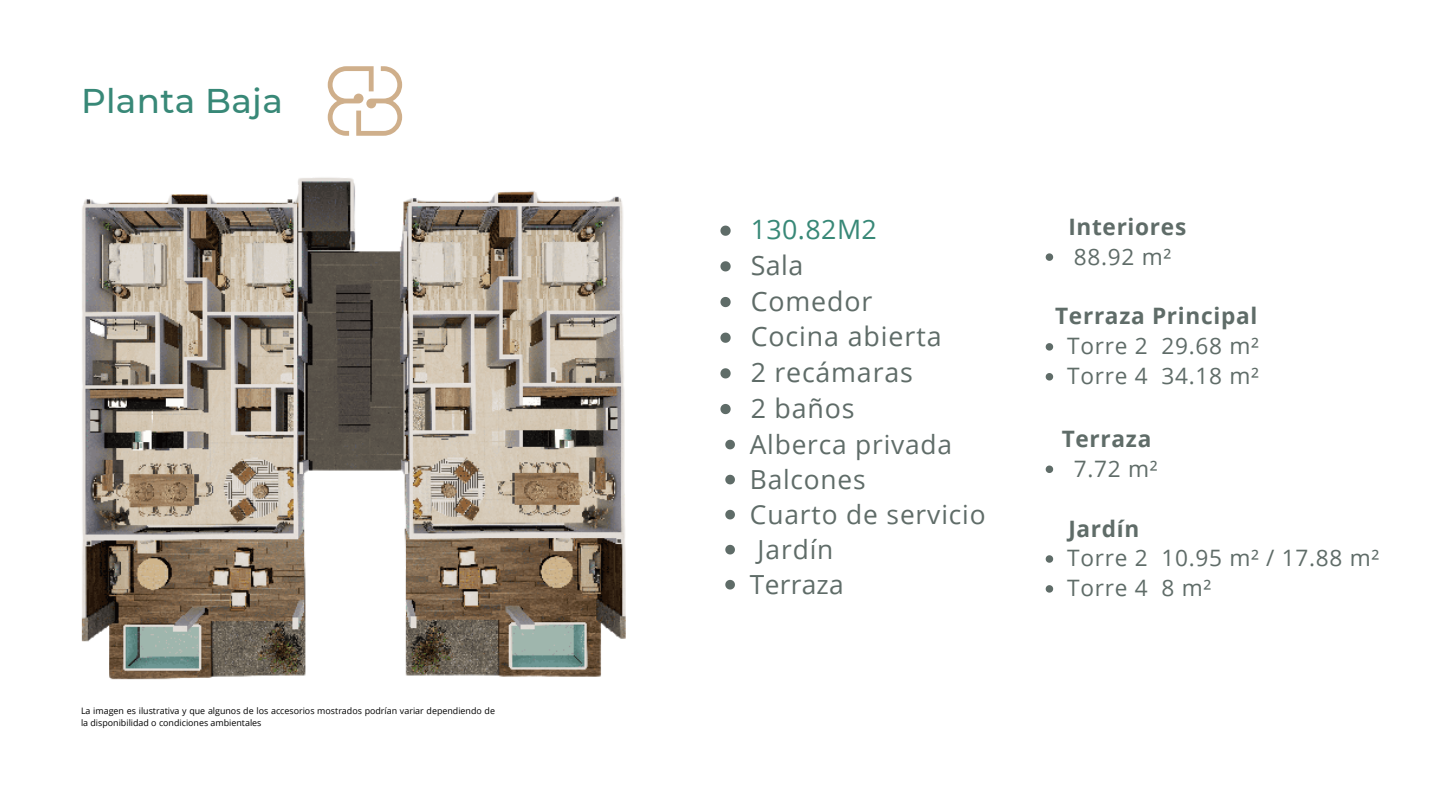
<style>
.page{position:relative;width:1440px;height:810px;background:#fff}
.page>*{position:absolute;margin:0;border:0;box-sizing:border-box;transform-origin:0 0}
.t1{font:500 34.2px "Montserrat";letter-spacing:.01em;color:#388877}
.t2{font:26.8px "Open Sans";letter-spacing:.035em;color:#5f6c68}
.t3{font:26.8px "Open Sans";letter-spacing:.015em;color:#388877}
.t4{font:26.3px "Open Sans";letter-spacing:.03em;color:#5f6c68}
.t5{font:26.3px "Open Sans";letter-spacing:.01em;color:#5f6c68}
.t6{font:22.6px "Open Sans";letter-spacing:.03em;color:#5f6c68}
.t7{font:700 22.6px "Open Sans";letter-spacing:.03em;color:#5f6c68}
.t8{font:8.9px/12.3px "Open Sans";color:#000}
</style>
<div class="page">
<svg style="left:328px;top:66px;width:74px;height:70px"></svg>
<img style="left:81px;top:177px;width:545px;height:503px">
<svg style="left:720px;top:226px;width:11px;height:10px"></svg>
<svg style="left:720px;top:261px;width:11px;height:10px"></svg>
<svg style="left:720px;top:297px;width:11px;height:10px"></svg>
<svg style="left:720px;top:333px;width:11px;height:10px"></svg>
<svg style="left:720px;top:368px;width:11px;height:10px"></svg>
<svg style="left:720px;top:404px;width:11px;height:10px"></svg>
<svg style="left:725px;top:440px;width:10px;height:9px"></svg>
<svg style="left:725px;top:475px;width:10px;height:9px"></svg>
<svg style="left:725px;top:510px;width:10px;height:9px"></svg>
<svg style="left:725px;top:545px;width:10px;height:9px"></svg>
<svg style="left:725px;top:580px;width:10px;height:10px"></svg>
<svg style="left:1046px;top:253px;width:7px;height:8px"></svg>
<svg style="left:1046px;top:343px;width:7px;height:8px"></svg>
<svg style="left:1046px;top:373px;width:7px;height:8px"></svg>
<svg style="left:1046px;top:466px;width:7px;height:7px"></svg>
<svg style="left:1046px;top:555px;width:7px;height:8px"></svg>
<svg style="left:1046px;top:585px;width:7px;height:8px"></svg>
<p class="t1" style="left:81px;top:80px;width:203px">Planta Baja</p>
<p class="t8" style="left:81px;top:704px;width:416px">La imagen es ilustrativa y que algunos de los accesorios mostrados podrían variar dependiendo de la disponibilidad o condiciones ambientales</p>
<p class="t3" style="left:751px;top:211px;width:128px">130.82M2</p>
<p class="t2" style="left:751px;top:246px;width:54px">Sala</p>
<p class="t2" style="left:751px;top:282px;width:123px">Comedor</p>
<p class="t2" style="left:751px;top:318px;width:192px">Cocina abierta</p>
<p class="t2" style="left:751px;top:353px;width:164px">2 recámaras</p>
<p class="t2" style="left:751px;top:389px;width:106px">2 baños</p>
<p class="t4" style="left:750px;top:426px;width:204px">Alberca privada</p>
<p class="t4" style="left:750px;top:461px;width:117px">Balcones</p>
<p class="t4" style="left:750px;top:496px;width:237px">Cuarto de servicio</p>
<p class="t4" style="left:758px;top:531px;width:77px">Jardín</p>
<p class="t5" style="left:750px;top:566px;width:95px">Terraza</p>
<p class="t7" style="left:1068px;top:211px;width:119px">Interiores</p>
<p class="t6" style="left:1074px;top:240px;width:99px">88.92 m²</p>
<p class="t7" style="left:1055px;top:300px;width:204px">Terraza Principal</p>
<p class="t6" style="left:1067px;top:330px;width:193px">Torre 2 29.68 m²</p>
<p class="t6" style="left:1067px;top:360px;width:193px">Torre 4 34.18 m²</p>
<p class="t7" style="left:1062px;top:423px;width:91px">Terraza</p>
<p class="t6" style="left:1074px;top:453px;width:85px">7.72 m²</p>
<p class="t7" style="left:1068px;top:512px;width:73px">Jardín</p>
<p class="t6" style="left:1067px;top:542px;width:313px">Torre 2 10.95 m² / 17.88 m²</p>
<p class="t6" style="left:1067px;top:572px;width:146px">Torre 4 8 m²</p>
</div>
